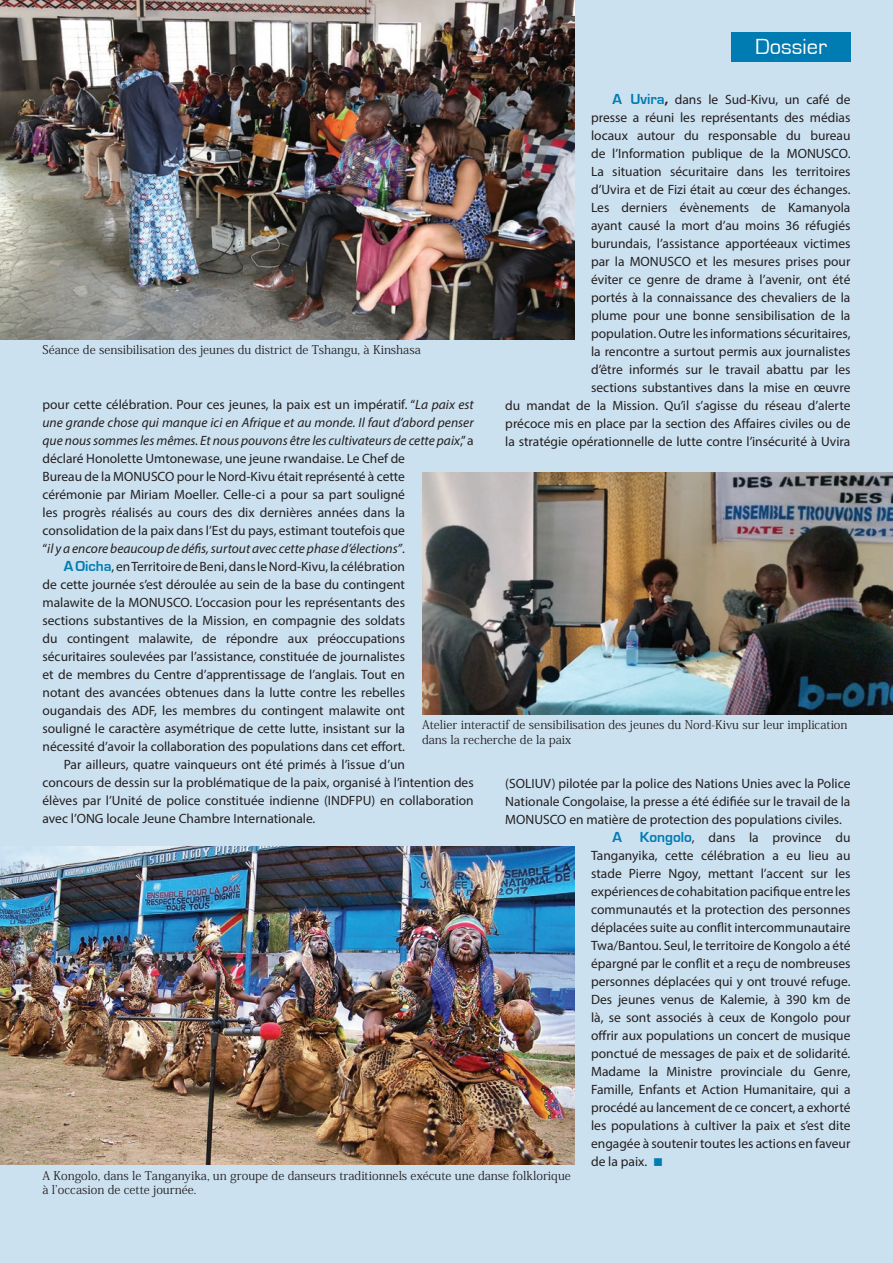
<style>
.page{position:relative;width:893px;height:1263px;background:#cce1f0}
.page>*{position:absolute;margin:0;border:0;box-sizing:border-box;transform-origin:0 0}
.t1{font:22.5px "Eurostile";color:#fff}
.t2{font:13.5px/18px "Myriad Pro";color:#231f20;text-align:right}
.t3{font:italic 13.5px "Myriad Pro";color:#231f20}
.t4{font:12px/14.4px "Koz Min Pr 6 N";color:#231f20}
.s1{font-family:"Eurostile";font-weight:700;font-size:15px;color:#007cb2}
.s2{font-weight:700}
.s3{font-style:italic}
.s4{font-style:normal}
.s5{color:#007cb2}
</style>
<div class="page">
<div style="left:732px;top:32px;width:119px;height:30px;background:#007cb2"></div>
<img style="left:0;top:0;width:574px;height:339px">
<img style="left:0;top:846px;width:574px;height:318px">
<img style="left:422px;top:472px;width:471px;height:242px">
<h1 class="t1" style="left:755px;top:34px;width:73px">Dossier</h1>
<p class="t2" style="left:505px;top:90px;width:347px"><span class="s1">A Uvira</span><span class="s2">,</span> dans le Sud-Kivu, un café de<br>presse a réuni les représentants des médias<br>locaux autour du responsable du bureau<br>de l’Information publique de la MONUSCO.<br>La situation sécuritaire dans les territoires<br>d’Uvira et de Fizi était au cœur des échanges.<br>Les derniers évènements de Kamanyola<br>ayant causé la mort d’au moins 36 réfugiés<br>burundais, l’assistance apportéeaux victimes<br>par la MONUSCO et les mesures prises pour<br>éviter ce genre de drame à l’avenir, ont été<br>portés à la connaissance des chevaliers de la<br>plume pour une bonne sensibilisation de la<br>population. Outre les informations sécuritaires,<br>la rencontre a surtout permis aux journalistes<br>d’être informés sur le travail abattu par les<br>sections substantives dans la mise en œuvre<br>du mandat de la Mission. Qu’il s’agisse du réseau d’alerte précoce mis en place par la section des Affaires civiles ou de la stratégie opérationnelle de lutte contre l’insécurité à Uvira</p>
<p class="t4" style="left:43px;top:343px;width:380px">Séance de sensibilisation des jeunes du district de Tshangu, à Kinshasa</p>
<p class="t2" style="left:43px;top:395px;width:433px">pour cette célébration. Pour ces jeunes, la paix est un impératif. “<span class="s3">La paix est</span></p>
<p class="t3" style="left:43px;top:414px;width:433px">une grande chose qui manque ici en Afrique et au monde. Il faut d’abord penser</p>
<p class="t3" style="left:43px;top:432px;width:433px">que nous sommes les mêmes. Et nous pouvons être les cultivateurs de cette paix<span class="s4">,” a</span></p>
<p class="t2" style="left:43px;top:449px;width:364px">déclaré Honolette Umtonewase, une jeune rwandaise. Le Chef de</p>
<p class="t2" style="left:43px;top:467px;width:364px">Bureau de la MONUSCO pour le Nord-Kivu était représenté à cette</p>
<p class="t2" style="left:43px;top:485px;width:364px">cérémonie par Miriam Moeller. Celle-ci a pour sa part souligné</p>
<p class="t2" style="left:43px;top:503px;width:364px">les progrès réalisés au cours des dix dernières années dans la</p>
<p class="t2" style="left:43px;top:521px;width:364px">consolidation de la paix dans l’Est du pays, estimant toutefois que</p>
<p class="t3" style="left:43px;top:540px;width:364px"><span class="s4">“</span>il y a encore beaucoup de défis, surtout avec cette phase d’élections”<span class="s4">.</span></p>
<p class="t2" style="left:64px;top:557px;width:343px"><span class="s1">A Oicha</span>, en Territoire de Beni, dans le Nord-Kivu, la célébration</p>
<p class="t2" style="left:43px;top:575px;width:364px">de cette journée s’est déroulée au sein de la base du contingent</p>
<p class="t2" style="left:43px;top:593px;width:364px">malawite de la MONUSCO. L’occasion pour les représentants des</p>
<p class="t2" style="left:43px;top:611px;width:364px">sections substantives de la Mission, en compagnie des soldats</p>
<p class="t2" style="left:43px;top:629px;width:364px">du contingent malawite, de répondre aux préoccupations</p>
<p class="t2" style="left:43px;top:647px;width:364px">sécuritaires soulevées par l’assistance, constituée de journalistes</p>
<p class="t2" style="left:43px;top:665px;width:364px">et de membres du Centre d’apprentissage de l’anglais. Tout en</p>
<p class="t2" style="left:43px;top:683px;width:364px">notant des avancées obtenues dans la lutte contre les rebelles</p>
<p class="t2" style="left:43px;top:701px;width:364px">ougandais des ADF, les membres du contingent malawite ont</p>
<p class="t2" style="left:43px;top:719px;width:364px">souligné le caractère asymétrique de cette lutte, insistant sur la</p>
<p class="t2" style="left:43px;top:737px;width:364px">nécessité d’avoir la collaboration des populations dans cet effort.</p>
<p class="t2" style="left:64px;top:755px;width:343px">Par ailleurs, quatre vainqueurs ont été primés à l’issue d’un</p>
<p class="t2" style="left:43px;top:773px;width:433px">concours de dessin sur la problématique de la paix, organisé à l’intention des</p>
<p class="t2" style="left:43px;top:791px;width:433px">élèves par l’Unité de police constituée indienne (INDFPU) en collaboration</p>
<p class="t2" style="left:43px;top:809px;width:274px">avec l’ONG locale Jeune Chambre Internationale.</p>
<p class="t4" style="left:422px;top:718px;width:427px">Atelier interactif de sensibilisation des jeunes du Nord-Kivu sur leur implication dans la recherche de la paix</p>
<p class="t2" style="left:505px;top:774px;width:347px">(SOLIUV) pilotée par la police des Nations Unies avec la Police</p>
<p class="t2" style="left:505px;top:792px;width:347px">Nationale Congolaise, la presse a été édifiée sur le travail de la</p>
<p class="t2" style="left:505px;top:810px;width:338px">MONUSCO en matière de protection des populations civiles.</p>
<p class="t2" style="left:612px;top:828px;width:240px"><span class="s1">A Kongolo</span>, dans la province du</p>
<p class="t2" style="left:591px;top:846px;width:261px">Tanganyika, cette célébration a eu lieu au</p>
<p class="t2" style="left:591px;top:864px;width:261px">stade Pierre Ngoy, mettant l’accent sur les</p>
<p class="t2" style="left:591px;top:882px;width:261px">expériences de cohabitation pacifique entre les</p>
<p class="t2" style="left:591px;top:900px;width:261px">communautés et la protection des personnes</p>
<p class="t2" style="left:591px;top:918px;width:261px">déplacées suite au conflit intercommunautaire</p>
<p class="t2" style="left:591px;top:936px;width:261px">Twa/Bantou. Seul, le territoire de Kongolo a été</p>
<p class="t2" style="left:591px;top:954px;width:261px">épargné par le conflit et a reçu de nombreuses</p>
<p class="t2" style="left:591px;top:972px;width:261px">personnes déplacées qui y ont trouvé refuge.</p>
<p class="t2" style="left:591px;top:990px;width:261px">Des jeunes venus de Kalemie, à 390 km de</p>
<p class="t2" style="left:591px;top:1008px;width:261px">là, se sont associés à ceux de Kongolo pour</p>
<p class="t2" style="left:591px;top:1026px;width:261px">offrir aux populations un concert de musique</p>
<p class="t2" style="left:591px;top:1044px;width:261px">ponctué de messages de paix et de solidarité.</p>
<p class="t2" style="left:591px;top:1062px;width:261px">Madame la Ministre provinciale du Genre,</p>
<p class="t2" style="left:591px;top:1080px;width:261px">Famille, Enfants et Action Humanitaire, qui a</p>
<p class="t2" style="left:591px;top:1098px;width:261px">procédé au lancement de ce concert, a exhorté</p>
<p class="t2" style="left:591px;top:1116px;width:261px">les populations à cultiver la paix et s’est dite</p>
<p class="t2" style="left:591px;top:1134px;width:261px">engagée à soutenir toutes les actions en faveur</p>
<p class="t2" style="left:591px;top:1152px;width:73px">de la paix. <span class="s5">■</span></p>
<p class="t4" style="left:43px;top:1168px;width:530px">A Kongolo, dans le Tanganyika, un groupe de danseurs traditionnels exécute une danse folklorique à l’occasion de cette journée.</p>
</div>
